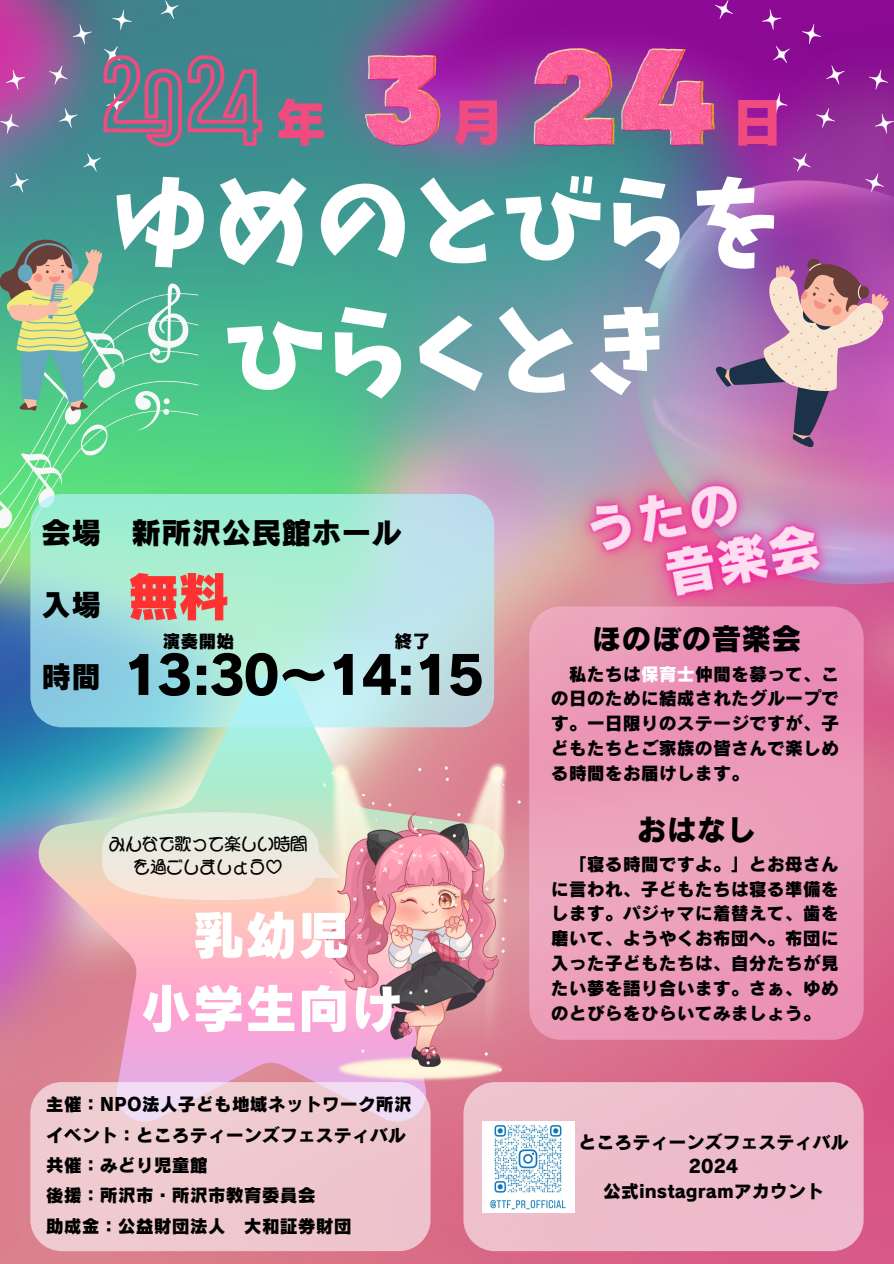
<style>
.page{position:relative;width:894px;height:1264px;background:#fff}
.page>*{position:absolute;margin:0;border:0;box-sizing:border-box;transform-origin:0 0}
.t1{font:97.5px/129.3px "Keifont";letter-spacing:.03em;color:#fff;text-align:center}
.t2{font:52.5px "Canva Rodin Pro N EB";letter-spacing:-.045em;color:#000}
.t3{font:52.5px/73.2px "Canva Rodin Pro N EB";color:#feffff;text-align:center}
.t4{font:52.5px "Canva Rodin Pro N EB";color:#ef4b7f}
.t5{font:52.5px "Canva Rodin Pro N EB";color:#ff3131}
.t6{font:30px "Canva Rodin Pro N EB";color:#000}
.t7{font:18px/24.8px "Canva Rodin Pro N EB";color:#000;text-align:justify}
.t8{font:16.5px "Pop Rum Cute";color:#000}
.s1{color:#fff}
</style>
<div class="page">
<img style="left:0;top:0;width:893px;height:1263px">
<svg style="left:30px;top:671px;width:482px;height:458px;background:#ccadbc"></svg>
<img style="left:327px;top:760px;width:184px;height:322px">
<svg style="left:318px;top:766px;width:203px;height:305px;background:#d99fa7"></svg>
<svg style="left:6px;top:70px;width:19px;height:20px"></svg>
<svg style="left:59px;top:108px;width:19px;height:20px"></svg>
<svg style="left:0;top:114px;width:19px;height:20px"></svg>
<svg style="left:112px;top:10px;width:20px;height:20px"></svg>
<svg style="left:161px;top:0;width:18px;height:19px"></svg>
<svg style="left:49px;top:66px;width:19px;height:19px"></svg>
<svg style="left:73px;top:24px;width:19px;height:20px"></svg>
<svg style="left:83px;top:153px;width:18px;height:19px"></svg>
<svg style="left:10px;top:173px;width:19px;height:19px"></svg>
<svg style="left:868px;top:70px;width:19px;height:20px"></svg>
<svg style="left:816px;top:108px;width:18px;height:20px"></svg>
<svg style="left:874px;top:114px;width:19px;height:20px"></svg>
<svg style="left:761px;top:9px;width:20px;height:21px"></svg>
<svg style="left:714px;top:0;width:18px;height:19px"></svg>
<svg style="left:826px;top:65px;width:18px;height:19px"></svg>
<svg style="left:768px;top:93px;width:19px;height:20px"></svg>
<svg style="left:773px;top:46px;width:16px;height:17px"></svg>
<svg style="left:801px;top:24px;width:19px;height:20px"></svg>
<svg style="left:792px;top:153px;width:18px;height:19px"></svg>
<svg style="left:865px;top:173px;width:18px;height:8px"></svg>
<img style="left:637px;top:181px;width:256px;height:202px">
<svg style="left:0;top:282px;width:198px;height:381px;background:#64cc93"></svg>
<svg style="left:0;top:239px;width:102px;height:172px;background:#8ab48f"></svg>
<svg style="left:706px;top:246px;width:187px;height:137px;background:#b482ab"></svg>
<img style="left:502px;top:383px;width:391px;height:309px">
<svg style="left:102px;top:812px;width:217px;height:88px;background:#eae7da"></svg>
<svg style="left:30px;top:494px;width:464px;height:233px;background:#aae4de"></svg>
<div style="left:529px;top:606px;width:334px;height:433px;background:linear-gradient(to right,#eca2bb,#eb91b6);border-radius:31px"></div>
<svg style="left:30px;top:1082px;width:400px;height:169px;background:#efcad1"></svg>
<div style="left:463px;top:1082px;width:400px;height:169px;background:#ebc;border-radius:31px"></div>
<img style="left:482px;top:1121px;width:92px;height:91px">
<svg style="left:103px;top:46px;width:159px;height:100px;background:#71768a"></svg>
<img style="left:365px;top:55px;width:75px;height:91px">
<img style="left:533px;top:48px;width:81px;height:98px">
<svg style="left:621px;top:48px;width:93px;height:98px;background:#c75595"></svg>
<h2 class="t4" style="left:274px;top:96px;width:54px">年</h2>
<h2 class="t4" style="left:450px;top:96px;width:44px">月</h2>
<h2 class="t4" style="left:731px;top:96px;width:40px">日</h2>
<p class="t1" style="left:111px;top:158px;width:672px">ゆめのとびらをひらくとき</p>
<h1 class="t6" style="left:41px;top:517px;width:361px">会場 新所沢公民館ホール</h1>
<p class="t5" style="left:127px;top:570px;width:104px">無料</p>
<h3 class="t7" style="left:162px;top:628px;width:73px">演奏開始</h3>
<h3 class="t7" style="left:394px;top:628px;width:37px">終了</h3>
<h3 class="t6" style="left:591px;top:624px;width:211px">ほのぼの音楽会</h3>
<h3 class="t7" style="left:550px;top:661px;width:290px;text-indent:18px">私たちは<span class="s1">保育士</span>仲間を募って、この日のために結成されたグループです。一日限りのステージですが、子どもたちとご家族の皆さんで楽しめる時間をお届けします。</h3>
<h2 class="t6" style="left:636px;top:814px;width:121px">おはなし</h2>
<h2 class="t7" style="left:550px;top:851px;width:289px;text-indent:18px">「寝る時間ですよ。」とお母さんに言われ、子どもたちは寝る準備をします。パジャマに着替えて、歯を磨いて、ようやくお布団へ。布団に入った子どもたちは、自分たちが見たい夢を語り合います。さぁ、ゆめのとびらをひらいてみましょう。</h2>
<p class="t6" style="left:41px;top:589px;width:61px">入場</p>
<p class="t6" style="left:41px;top:661px;width:61px">時間</p>
<p class="t2" style="left:123px;top:648px;width:362px">13:30～14:15</p>
<p class="t8" style="left:109px;top:836px;width:199px">みんなで歌って楽しい時間</p>
<p class="t8" style="left:134px;top:858px;width:150px">を過ごしましょう♡</p>
<h2 class="t3" style="left:140px;top:898px;width:264px">乳幼児<br>小学生向け</h2>
<h5 class="t7" style="left:46px;top:1089px;width:367px;line-height:30.3px;text-align:left">主催：NPO法人子ども地域ネットワーク所沢イベント：ところティーンズフェスティバル共催：みどり児童館<br>後援：所沢市・所沢市教育委員会<br>助成金：公益財団法人 大和証券財団</h5>
<h5 class="t7" style="left:578px;top:1129px;width:272px;text-align:center">ところティーンズフェスティバル<br>2024<br>公式instagramアカウント</h5>
</div>
